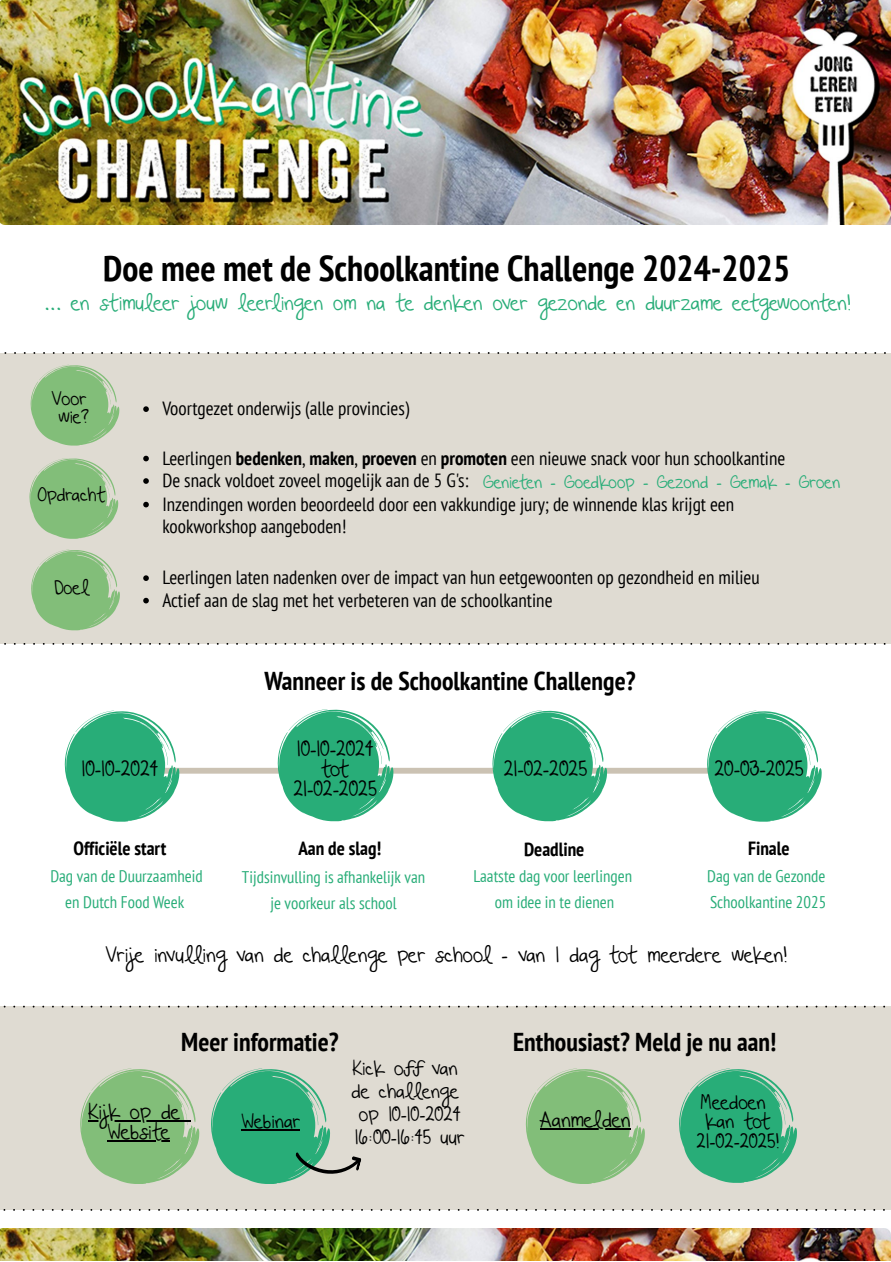
<style>
.page{position:relative;width:891px;height:1262px;background:#fff}
.page>*{position:absolute;margin:0;border:0;box-sizing:border-box;transform-origin:0 0}
.t1{font:700 condensed 35.85px "PT Sans";color:#000}
.t2{font:700 condensed 25.8px "PT Sans";color:#000}
.t3{font:20.25px/20.2px "Beautiful Every Time";color:#000;text-align:center}
.t4{font:20.25px "Beautiful Every Time";color:#28ad78}
.t5{font:condensed 19.05px/22.5px "PT Sans";color:#000}
.t6{font:19.05px/23px "Beautiful Every Time";color:#000;text-align:center}
.t7{font:700 condensed 19.05px "PT Sans";color:#000}
.t8{font:18px/18px "Beautiful Every Time";color:#000;text-align:center}
.t9{font:condensed 16.8px/25.8px "PT Sans";color:#28ad78;text-align:center}
.t10{font:16.8px "Beautiful Every Time";color:#28ad78}
.s1{font-weight:700}
</style>
<div class="page">
<div style="left:0;top:353px;width:891px;height:291px;background:#dfdbd2"></div>
<svg style="left:31px;top:549px;width:89px;height:81px"></svg>
<svg style="left:30px;top:458px;width:88px;height:81px"></svg>
<div style="left:0;top:1006px;width:891px;height:203px;background:#dfdbd2"></div>
<img style="left:0;top:0;width:891px;height:225px">
<svg style="left:4px;top:352px;width:882px;height:2px"></svg>
<img style="left:0;top:1228px;width:891px;height:32px">
<div style="left:129px;top:767px;width:636px;height:6px;background:#cbc2b3"></div>
<svg style="left:278px;top:709px;width:115px;height:112px"></svg>
<svg style="left:493px;top:710px;width:114px;height:111px"></svg>
<svg style="left:707px;top:710px;width:115px;height:111px"></svg>
<svg style="left:65px;top:710px;width:114px;height:111px"></svg>
<svg style="left:4px;top:643px;width:882px;height:1px"></svg>
<svg style="left:143px;top:406px;width:6px;height:6px"></svg>
<svg style="left:143px;top:456px;width:6px;height:5px"></svg>
<svg style="left:143px;top:478px;width:6px;height:6px"></svg>
<svg style="left:143px;top:502px;width:6px;height:5px"></svg>
<svg style="left:31px;top:365px;width:88px;height:80px"></svg>
<svg style="left:143px;top:575px;width:6px;height:6px"></svg>
<svg style="left:143px;top:598px;width:6px;height:5px"></svg>
<svg style="left:3px;top:1005px;width:883px;height:2px"></svg>
<svg style="left:0;top:1209px;width:891px;height:1px"></svg>
<svg style="left:80px;top:1068px;width:119px;height:116px"></svg>
<hr style="left:108px;top:1140px;width:62px;height:1px;background:#000">
<svg style="left:679px;top:1068px;width:118px;height:114px"></svg>
<svg style="left:526px;top:1068px;width:119px;height:116px"></svg>
<hr style="left:540px;top:1128px;width:91px;height:1px;background:#000">
<svg style="left:211px;top:1068px;width:151px;height:116px"></svg>
<hr style="left:242px;top:1129px;width:58px;height:1px;background:#000">
<p class="t1" style="left:103px;top:244px;width:689px">Doe mee met de Schoolkantine Challenge 2024-2025</p>
<p class="t4" style="left:44px;top:290px;width:809px">... en stimuleer jouw leerlingen om na te denken over gezonde en duurzame eetgewoonten!</p>
<p class="t8" style="left:52px;top:391px;width:39px">Voor wie?</p>
<p class="t8" style="left:38px;top:487px;width:70px">Opdracht</p>
<p class="t5" style="left:162px;top:397px;width:249px">Voortgezet onderwijs (alle provincies)</p>
<p class="t5" style="left:162px;top:446px;width:624px">Leerlingen <span class="s1">bedenken</span>, <span class="s1">maken</span>, <span class="s1">proeven</span> en <span class="s1">promoten</span> een nieuwe snack voor hun schoolkantine</p>
<p class="t5" style="left:162px;top:469px;width:308px">De snack voldoet zoveel mogelijk aan de 5 G's:</p>
<p class="t5" style="left:162px;top:492px;width:573px">Inzendingen worden beoordeeld door een vakkundige jury; de winnende klas krijgt een kookworkshop aangeboden!</p>
<p class="t10" style="left:483px;top:471px;width:359px">Genieten - Goedkoop - Gezond - Gemak - Groen</p>
<p class="t8" style="left:54px;top:581px;width:36px">Doel</p>
<p class="t5" style="left:162px;top:566px;width:599px">Leerlingen laten nadenken over de impact van hun eetgewoonten op gezondheid en milieu</p>
<p class="t5" style="left:162px;top:588px;width:392px">Actief aan de slag met het verbeteren van de schoolkantine</p>
<p class="t2" style="left:264px;top:664px;width:373px">Wanneer is de Schoolkantine Challenge?</p>
<p class="t3" style="left:297px;top:740px;width:78px">10-10-2024</p>
<p class="t3" style="left:321px;top:761px;width:30px">tot</p>
<p class="t3" style="left:293px;top:781px;width:85px">21-02-2025</p>
<p class="t3" style="left:82px;top:760px;width:78px">10-10-2024</p>
<p class="t3" style="left:504px;top:761px;width:85px">21-02-2025</p>
<p class="t3" style="left:714px;top:761px;width:91px">20-03-2025</p>
<p class="t7" style="left:74px;top:836px;width:94px">Officiële start</p>
<p class="t7" style="left:298px;top:836px;width:84px">Aan de slag!</p>
<p class="t7" style="left:524px;top:836px;width:62px">Deadline</p>
<p class="t7" style="left:748px;top:836px;width:43px">Finale</p>
<p class="t9" style="left:50px;top:863px;width:154px">Dag van de Duurzaamheid</p>
<p class="t9" style="left:65px;top:889px;width:120px">en Dutch Food Week</p>
<p class="t9" style="left:242px;top:863px;width:185px">Tijdsinvulling is afhankelijk van je voorkeur als school</p>
<p class="t9" style="left:473px;top:863px;width:160px">Laatste dag voor leerlingen om idee in te dienen</p>
<p class="t9" style="left:707px;top:863px;width:121px;text-align:left">Dag van de Gezonde<br>Schoolkantine 2025</p>
<p class="t3" style="left:106px;top:946px;width:683px">Vrije invulling van de challenge per school - van 1 dag tot meerdere weken!</p>
<p class="t2" style="left:181px;top:1025px;width:159px">Meer informatie?</p>
<p class="t3" style="left:88px;top:1103px;width:93px">Kijk op de<br>Website</p>
<p class="t6" style="left:242px;top:1112px;width:60px">Webinar</p>
<p class="t6" style="left:352px;top:1058px;width:111px">Kick off van de challenge op 10-10-2024</p>
<p class="t6" style="left:355px;top:1127px;width:111px">16:00-16:45 uur</p>
<p class="t2" style="left:513px;top:1025px;width:265px">Enthousiast? Meld je nu aan!</p>
<p class="t3" style="left:540px;top:1112px;width:92px">Aanmelden</p>
<p class="t6" style="left:701px;top:1095px;width:71px;line-height:19px;text-align:left">Meedoen kan tot</p>
<p class="t6" style="left:697px;top:1131px;width:84px">21-02-2025!</p>
</div>
